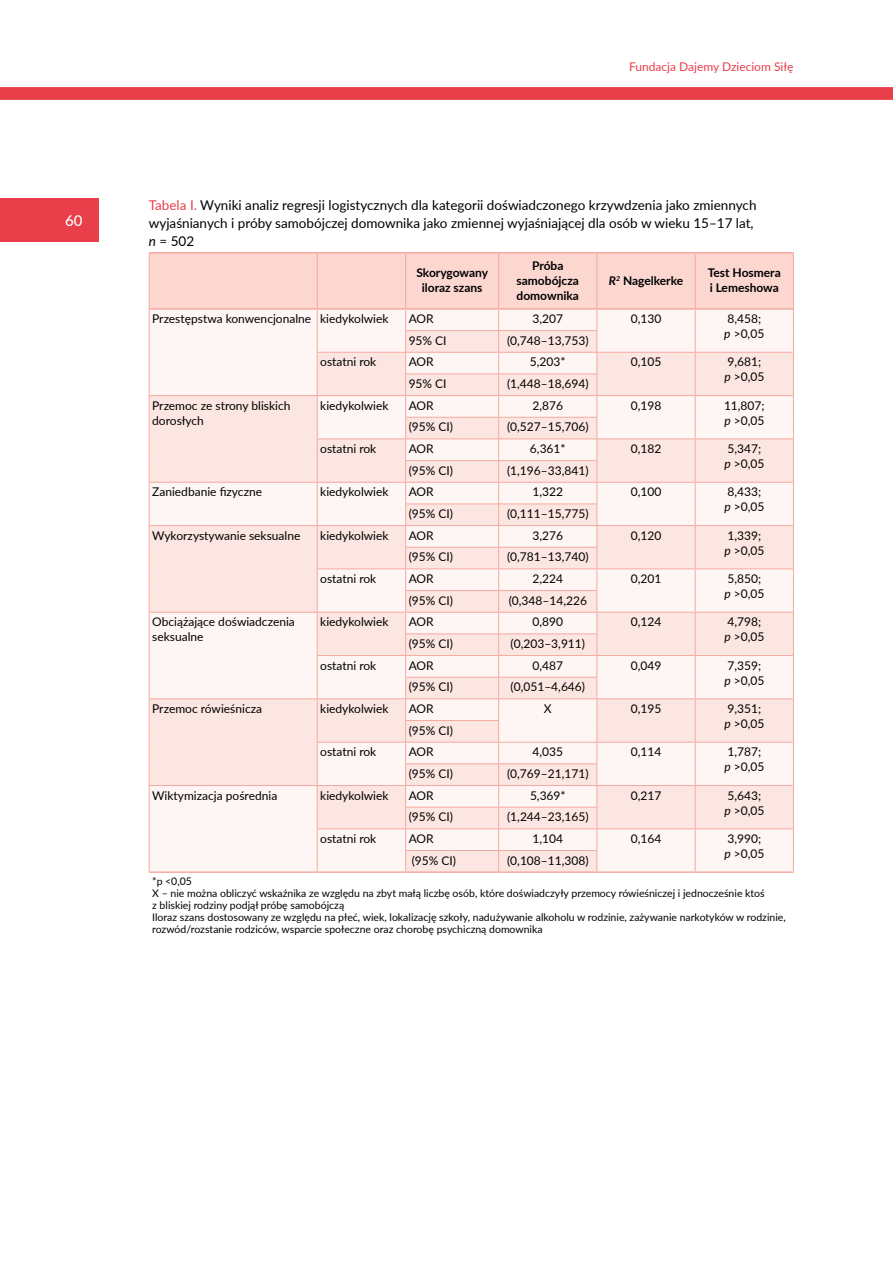
<style>
.page{position:relative;width:893px;height:1263px;background:#fff}
.page>*{position:absolute;margin:0;border:0;box-sizing:border-box;transform-origin:0 0}
.t1{font:500 15px "Lato";color:#fff}
.t2{font:13.5px/18px "Lato";color:#000}
.t3{font:12px/15px "Lato";color:#000}
.t4{font:700 12px/15px "Lato";color:#000;text-align:center}
.t5{font:12px "Lato";color:#e83f4b}
.t6{font:10.5px/12px "Lato";color:#000}
.s1{color:#e83f4b}
.s2{font-style:italic}
</style>
<div class="page">
<div style="left:0;top:198px;width:99px;height:44px;background:#e83f4b"></div>
<svg style="left:0;top:87px;width:893px;height:13px;background:#e8414d"></svg>
<hr style="left:406px;top:252px;width:93px;height:2px;background:#f5aaa0">
<hr style="left:499px;top:252px;width:98px;height:2px;background:#f5aaa0">
<hr style="left:597px;top:252px;width:98px;height:2px;background:#f5aaa0">
<hr style="left:695px;top:252px;width:99px;height:2px;background:#f5aaa0">
<hr style="left:149px;top:252px;width:168px;height:2px;background:#f5aaa0">
<hr style="left:317px;top:252px;width:89px;height:2px;background:#f5aaa0">
<hr style="left:406px;top:871px;width:93px;height:2px;background:#f5aaa0">
<hr style="left:499px;top:871px;width:98px;height:2px;background:#f5aaa0">
<hr style="left:597px;top:871px;width:98px;height:2px;background:#f5aaa0">
<hr style="left:695px;top:871px;width:99px;height:2px;background:#f5aaa0">
<hr style="left:317px;top:871px;width:89px;height:2px;background:#f5aaa0">
<svg style="left:149px;top:253px;width:645px;height:618px"></svg>
<hr style="left:149px;top:871px;width:168px;height:2px;background:#f5aaa0">
<p class="t1" style="left:65px;top:209px;width:19px">60</p>
<p class="t5" style="left:629px;top:59px;width:166px">Fundacja Dajemy Dzieciom Siłę</p>
<p class="t2" style="left:149px;top:196px;width:609px"><span class="s1">Tabela I.</span> Wyniki analiz regresji logistycznych dla kategorii doświadczonego krzywdzenia jako zmiennych wyjaśnianych i próby samobójczej domownika jako zmiennej wyjaśniającej dla osób w wieku 15–17 lat, <span class="s2">n</span> = 502</p>
<p class="t4" style="left:416px;top:265px;width:73px">Skorygowany iloraz szans</p>
<p class="t4" style="left:517px;top:258px;width:64px">Próba samobójcza domownika</p>
<p class="t4" style="left:609px;top:273px;width:76px"><span class="s2">R</span><sup>2</sup> Nagelkerke</p>
<p class="t4" style="left:708px;top:265px;width:74px;text-align:left">Test Hosmera i Lemeshowa</p>
<p class="t3" style="left:152px;top:311px;width:238px">Przestępstwa konwencjonalne kiedykolwiek</p>
<p class="t3" style="left:409px;top:311px;width:27px">AOR</p>
<p class="t3" style="left:532px;top:311px;width:32px">3,207</p>
<p class="t3" style="left:631px;top:311px;width:32px">0,130</p>
<p class="t3" style="left:724px;top:311px;width:41px">8,458; <span class="s2">p</span> &gt;0,05</p>
<p class="t3" style="left:409px;top:332px;width:39px">95% CI</p>
<p class="t3" style="left:507px;top:332px;width:83px">(0,748–13,753)</p>
<p class="t3" style="left:320px;top:354px;width:58px">ostatni rok</p>
<p class="t3" style="left:409px;top:354px;width:27px">AOR</p>
<p class="t3" style="left:530px;top:354px;width:37px">5,203*</p>
<p class="t3" style="left:631px;top:354px;width:32px">0,105</p>
<p class="t3" style="left:724px;top:354px;width:41px">9,681; <span class="s2">p</span> &gt;0,05</p>
<p class="t3" style="left:409px;top:376px;width:39px">95% CI</p>
<p class="t3" style="left:507px;top:376px;width:83px">(1,448–18,694)</p>
<p class="t3" style="left:152px;top:397px;width:140px">Przemoc ze strony bliskich dorosłych</p>
<p class="t3" style="left:320px;top:397px;width:70px">kiedykolwiek</p>
<p class="t3" style="left:409px;top:397px;width:27px">AOR</p>
<p class="t3" style="left:532px;top:397px;width:32px">2,876</p>
<p class="t3" style="left:631px;top:397px;width:32px">0,198</p>
<p class="t3" style="left:724px;top:397px;width:42px">11,807; <span class="s2">p</span> &gt;0,05</p>
<p class="t3" style="left:409px;top:419px;width:46px">(95% CI)</p>
<p class="t3" style="left:507px;top:419px;width:83px">(0,527–15,706)</p>
<p class="t3" style="left:320px;top:441px;width:58px">ostatni rok</p>
<p class="t3" style="left:409px;top:441px;width:27px">AOR</p>
<p class="t3" style="left:530px;top:441px;width:37px">6,361*</p>
<p class="t3" style="left:631px;top:441px;width:32px">0,182</p>
<p class="t3" style="left:724px;top:441px;width:41px">5,347; <span class="s2">p</span> &gt;0,05</p>
<p class="t3" style="left:409px;top:462px;width:46px">(95% CI)</p>
<p class="t3" style="left:507px;top:462px;width:83px">(1,196–33,841)</p>
<p class="t3" style="left:152px;top:484px;width:111px">Zaniedbanie fizyczne</p>
<p class="t3" style="left:320px;top:484px;width:70px">kiedykolwiek</p>
<p class="t3" style="left:409px;top:484px;width:27px">AOR</p>
<p class="t3" style="left:532px;top:484px;width:32px">1,322</p>
<p class="t3" style="left:631px;top:484px;width:32px">0,100</p>
<p class="t3" style="left:724px;top:484px;width:41px">8,433; <span class="s2">p</span> &gt;0,05</p>
<p class="t3" style="left:409px;top:506px;width:46px">(95% CI)</p>
<p class="t3" style="left:507px;top:506px;width:83px">(0,111–15,775)</p>
<p class="t3" style="left:152px;top:527px;width:150px">Wykorzystywanie seksualne</p>
<p class="t3" style="left:320px;top:527px;width:70px">kiedykolwiek</p>
<p class="t3" style="left:409px;top:527px;width:27px">AOR</p>
<p class="t3" style="left:532px;top:527px;width:32px">3,276</p>
<p class="t3" style="left:631px;top:527px;width:32px">0,120</p>
<p class="t3" style="left:724px;top:527px;width:41px">1,339; <span class="s2">p</span> &gt;0,05</p>
<p class="t3" style="left:409px;top:549px;width:46px">(95% CI)</p>
<p class="t3" style="left:507px;top:549px;width:83px">(0,781–13,740)</p>
<p class="t3" style="left:320px;top:571px;width:58px">ostatni rok</p>
<p class="t3" style="left:409px;top:571px;width:27px">AOR</p>
<p class="t3" style="left:532px;top:571px;width:32px">2,224</p>
<p class="t3" style="left:631px;top:571px;width:32px">0,201</p>
<p class="t3" style="left:724px;top:571px;width:41px">5,850; <span class="s2">p</span> &gt;0,05</p>
<p class="t3" style="left:409px;top:592px;width:46px">(95% CI)</p>
<p class="t3" style="left:509px;top:592px;width:80px">(0,348–14,226</p>
<p class="t3" style="left:152px;top:614px;width:144px">Obciążające doświadczenia seksualne</p>
<p class="t3" style="left:320px;top:614px;width:70px">kiedykolwiek</p>
<p class="t3" style="left:409px;top:614px;width:27px">AOR</p>
<p class="t3" style="left:532px;top:614px;width:32px">0,890</p>
<p class="t3" style="left:631px;top:614px;width:32px">0,124</p>
<p class="t3" style="left:724px;top:614px;width:41px">4,798; <span class="s2">p</span> &gt;0,05</p>
<p class="t3" style="left:409px;top:636px;width:46px">(95% CI)</p>
<p class="t3" style="left:511px;top:636px;width:76px">(0,203–3,911)</p>
<p class="t3" style="left:320px;top:657px;width:58px">ostatni rok</p>
<p class="t3" style="left:409px;top:657px;width:27px">AOR</p>
<p class="t3" style="left:532px;top:657px;width:32px">0,487</p>
<p class="t3" style="left:631px;top:657px;width:32px">0,049</p>
<p class="t3" style="left:724px;top:657px;width:41px">7,359; <span class="s2">p</span> &gt;0,05</p>
<p class="t3" style="left:409px;top:679px;width:46px">(95% CI)</p>
<p class="t3" style="left:511px;top:679px;width:76px">(0,051–4,646)</p>
<p class="t3" style="left:152px;top:701px;width:111px">Przemoc rówieśnicza</p>
<p class="t3" style="left:320px;top:701px;width:70px">kiedykolwiek</p>
<p class="t3" style="left:409px;top:701px;width:27px">AOR</p>
<p class="t3" style="left:544px;top:701px;width:9px">X</p>
<p class="t3" style="left:631px;top:701px;width:32px">0,195</p>
<p class="t3" style="left:724px;top:701px;width:41px">9,351; <span class="s2">p</span> &gt;0,05</p>
<p class="t3" style="left:409px;top:722px;width:46px">(95% CI)</p>
<p class="t3" style="left:320px;top:744px;width:58px">ostatni rok</p>
<p class="t3" style="left:409px;top:744px;width:27px">AOR</p>
<p class="t3" style="left:532px;top:744px;width:32px">4,035</p>
<p class="t3" style="left:631px;top:744px;width:32px">0,114</p>
<p class="t3" style="left:724px;top:744px;width:41px">1,787; <span class="s2">p</span> &gt;0,05</p>
<p class="t3" style="left:409px;top:766px;width:46px">(95% CI)</p>
<p class="t3" style="left:507px;top:766px;width:83px">(0,769–21,171)</p>
<p class="t3" style="left:152px;top:787px;width:127px">Wiktymizacja pośrednia</p>
<p class="t3" style="left:320px;top:787px;width:70px">kiedykolwiek</p>
<p class="t3" style="left:409px;top:787px;width:27px">AOR</p>
<p class="t3" style="left:530px;top:787px;width:37px">5,369*</p>
<p class="t3" style="left:631px;top:787px;width:32px">0,217</p>
<p class="t3" style="left:724px;top:787px;width:41px">5,643; <span class="s2">p</span> &gt;0,05</p>
<p class="t3" style="left:409px;top:809px;width:46px">(95% CI)</p>
<p class="t3" style="left:507px;top:809px;width:83px">(1,244–23,165)</p>
<p class="t3" style="left:320px;top:831px;width:58px">ostatni rok</p>
<p class="t3" style="left:409px;top:831px;width:27px">AOR</p>
<p class="t3" style="left:533px;top:831px;width:32px">1,104</p>
<p class="t3" style="left:631px;top:831px;width:32px">0,164</p>
<p class="t3" style="left:724px;top:831px;width:41px">3,990; <span class="s2">p</span> &gt;0,05</p>
<p class="t3" style="left:412px;top:852px;width:46px">(95% CI)</p>
<p class="t3" style="left:507px;top:852px;width:83px">(0,108–11,308)</p>
<p class="t6" style="left:152px;top:875px;width:635px">*p &lt;0,05<br>X – nie można obliczyć wskaźnika ze względu na zbyt małą liczbę osób, które doświadczyły przemocy rówieśniczej i jednocześnie ktoś<br>z bliskiej rodziny podjął próbę samobójczą<br>Iloraz szans dostosowany ze względu na płeć, wiek, lokalizację szkoły, nadużywanie alkoholu w rodzinie, zażywanie narkotyków w rodzinie, rozwód/rozstanie rodziców, wsparcie społeczne oraz chorobę psychiczną domownika</p>
</div>
